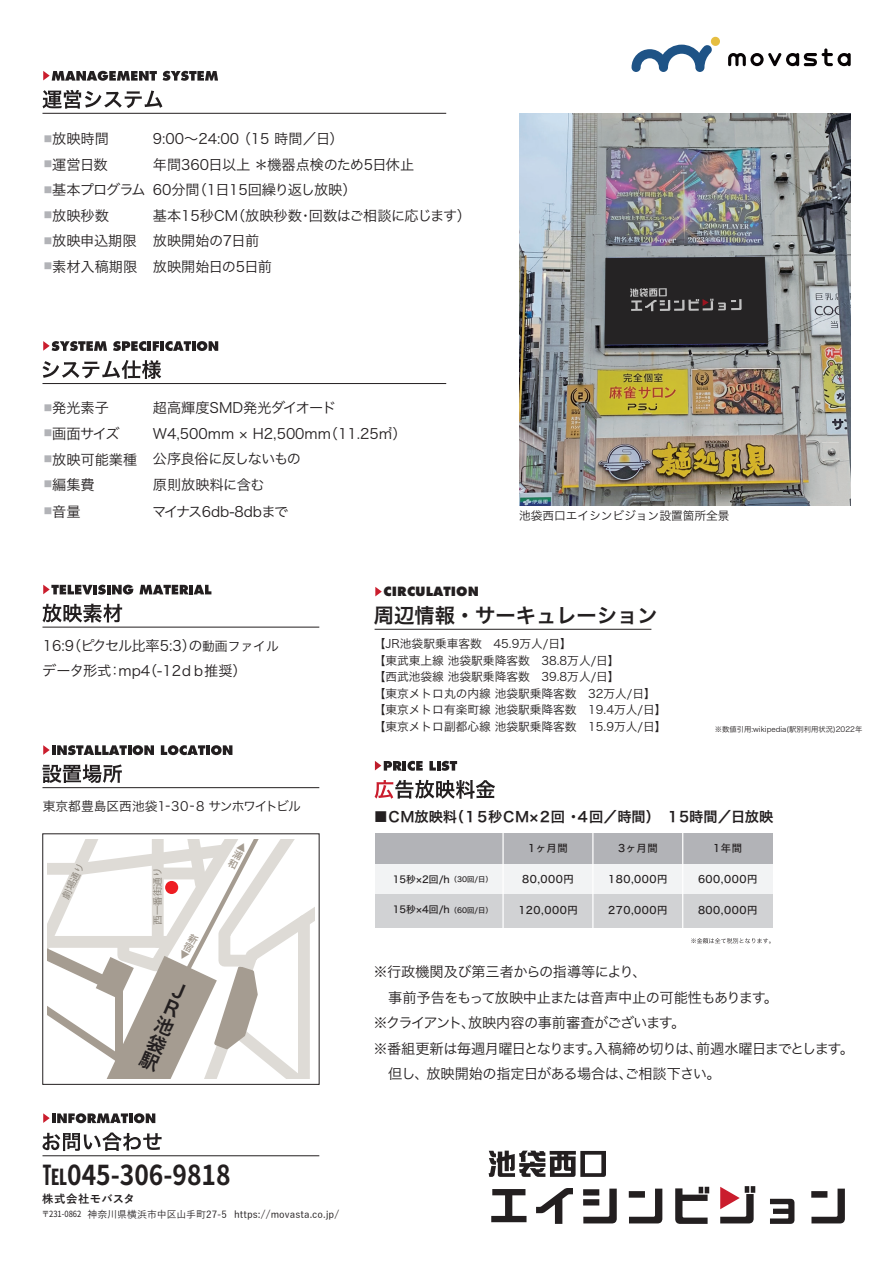
<style>
.page{position:relative;width:893px;height:1263px;background:#fff}
.page>*{position:absolute;margin:0;border:0;box-sizing:border-box;transform-origin:0 0}
.t1{font:700 27.45px "Noto Sans CJ Kjp";color:#231f20;scale:.9 1}
.t2{font:20.25px "Hira Kaku Pro W6";color:#231f20}
.t3{font:19.2px/19.2px "Hira Kaku Pro W6";color:#231f20;text-align:justify}
.t4{font:14.1px/25.5px "Hira Kaku Pro W3";letter-spacing:-.02em;color:#231f20}
.t5{font:14.1px/25.5px "Hira Kaku Pro W3";color:#231f20}
.t6{font:14.1px "Hira Kaku Pro W6";letter-spacing:-.045em;color:#231f20}
.t7{font:14.1px "Hira Kaku Pro W3";letter-spacing:-.05em;color:#231f20}
.t8{font:800 14.1px "Futura PT";color:#231f20}
.t9{font:14.1px "Hira Kaku Pro W3";letter-spacing:-.07em;color:#231f20}
.t10{font:12.75px "Hira Kaku Pro W3";color:#231f20}
.t11{font:11.7px/16.5px "Hira Kaku Pro W3";color:#231f20}
.t12{font:700 11.4px "Yu Go";letter-spacing:.035em;color:#231f20}
.t13{font:10.35px "Hira Kaku Pro N W5";letter-spacing:.05em;color:#231f20}
.t14{font:500 9.9px "Yu Go";letter-spacing:.01em;color:#231f20}
.t15{font:9.75px "Hira Kaku Pro N W5";color:#231f20}
.t16{font:9.6px "Koz Go Pr 6 N";color:#888177}
.t17{font:7.35px "Hira Kaku Pro W3";color:#231f20}
.s1{font-size:12.75px}
.s2{font-family:"Noto Sans CJ Kjp";font-weight:400;font-size:8.55px}
.s3{font-size:7.2px}
</style>
<div class="page">
<img style="left:519px;top:113px;width:332px;height:393px">
<svg style="left:605px;top:257px;width:163px;height:88px;background:#2d2b2c"></svg>
<svg style="left:42px;top:764px;width:80px;height:19px"></svg>
<svg style="left:43px;top:745px;width:7px;height:10px"></svg>
<hr style="left:52px;top:745px;width:4px;height:10px;background:#231f20">
<svg style="left:57px;top:745px;width:97px;height:10px"></svg>
<svg style="left:161px;top:745px;width:44px;height:10px"></svg>
<hr style="left:206px;top:745px;width:4px;height:10px;background:#231f20">
<svg style="left:211px;top:745px;width:21px;height:10px"></svg>
<hr style="left:42px;top:787px;width:277px;height:1px;background:#231f20">
<svg style="left:42px;top:604px;width:80px;height:18px"></svg>
<svg style="left:43px;top:585px;width:90px;height:10px"></svg>
<svg style="left:139px;top:585px;width:72px;height:9px"></svg>
<hr style="left:42px;top:627px;width:277px;height:1px;background:#231f20">
<svg style="left:42px;top:360px;width:119px;height:19px"></svg>
<svg style="left:43px;top:341px;width:64px;height:10px"></svg>
<svg style="left:113px;top:341px;width:46px;height:10px"></svg>
<hr style="left:160px;top:341px;width:4px;height:10px;background:#231f20">
<svg style="left:165px;top:341px;width:53px;height:10px"></svg>
<hr style="left:42px;top:383px;width:404px;height:1px;background:#231f20">
<svg style="left:42px;top:90px;width:120px;height:19px"></svg>
<svg style="left:43px;top:71px;width:114px;height:10px"></svg>
<svg style="left:163px;top:71px;width:55px;height:10px"></svg>
<hr style="left:42px;top:113px;width:404px;height:1px;background:#231f20">
<svg style="left:375px;top:780px;width:120px;height:19px"></svg>
<svg style="left:375px;top:761px;width:48px;height:10px"></svg>
<svg style="left:429px;top:761px;width:28px;height:10px"></svg>
<div style="left:375px;top:833px;width:398px;height:30px;background:#b2b3b7"></div>
<div style="left:375px;top:863px;width:398px;height:31px;background:#f2f3f4"></div>
<div style="left:375px;top:894px;width:398px;height:34px;background:#d1d2d4"></div>
<svg style="left:691px;top:938px;width:80px;height:5px"></svg>
<hr style="left:682px;top:833px;width:1px;height:95px;background:#fff">
<hr style="left:592px;top:833px;width:1px;height:95px;background:#fff">
<hr style="left:502px;top:833px;width:2px;height:95px;background:#fff">
<svg style="left:375px;top:587px;width:7px;height:9px"></svg>
<hr style="left:375px;top:629px;width:276px;height:1px;background:#231f20">
<svg style="left:42px;top:1132px;width:120px;height:19px"></svg>
<svg style="left:43px;top:1113px;width:7px;height:10px"></svg>
<hr style="left:52px;top:1113px;width:4px;height:10px;background:#231f20">
<svg style="left:57px;top:1113px;width:71px;height:10px"></svg>
<hr style="left:129px;top:1113px;width:4px;height:10px;background:#231f20">
<svg style="left:134px;top:1113px;width:21px;height:10px"></svg>
<hr style="left:42px;top:1155px;width:277px;height:1px;background:#231f20">
<svg style="left:728px;top:48px;width:123px;height:18px"></svg>
<svg style="left:631px;top:45px;width:81px;height:27px"></svg>
<div style="left:711px;top:37px;width:9px;height:9px;background:#e6be41;border-radius:50%"></div>
<svg style="left:489px;top:1150px;width:117px;height:27px"></svg>
<svg style="left:491px;top:1189px;width:35px;height:33px"></svg>
<svg style="left:536px;top:1188px;width:37px;height:36px"></svg>
<svg style="left:583px;top:1188px;width:34px;height:35px"></svg>
<svg style="left:629px;top:1188px;width:33px;height:35px"></svg>
<svg style="left:675px;top:1187px;width:34px;height:37px"></svg>
<svg style="left:770px;top:1199px;width:24px;height:25px"></svg>
<svg style="left:811px;top:1188px;width:34px;height:35px"></svg>
<svg style="left:720px;top:1186px;width:35px;height:37px"></svg>
<svg style="left:48px;top:839px;width:266px;height:240px"></svg>
<p class="t4" style="left:44px;top:125px;width:67px"><sup>■</sup>放映時間</p>
<p class="t4" style="left:44px;top:151px;width:65px"><sup>■</sup>運営日数</p>
<p class="t9" style="left:44px;top:178px;width:103px"><sup>■</sup>基本プログラム</p>
<p class="t4" style="left:44px;top:202px;width:67px"><sup>■</sup>放映秒数</p>
<p class="t4" style="left:44px;top:227px;width:94px"><sup>■</sup>放映申込期限</p>
<p class="t4" style="left:44px;top:253px;width:95px"><sup>■</sup>素材入稿期限</p>
<p class="t5" style="left:153px;top:125px;width:320px">9:00～24:00 （15 時間／日）<br>年間360日以上 ＊機器点検のため5日休止<br>60分間（1日15回繰り返し放映）<br>基本15秒CM（放映秒数・回数はご相談に応じます）放映開始の7日前<br>放映開始日の5日前</p>
<p class="t4" style="left:44px;top:394px;width:67px"><sup>■</sup>発光素子</p>
<p class="t4" style="left:44px;top:420px;width:77px"><sup>■</sup>画面サイズ</p>
<p class="t4" style="left:44px;top:445px;width:95px"><sup>■</sup>放映可能業種</p>
<p class="t4" style="left:44px;top:471px;width:53px"><sup>■</sup>編集費</p>
<p class="t5" style="left:153px;top:394px;width:255px">超高輝度SMD発光ダイオード<br>W4,500mm × H2,500mm（11.25㎡）公序良俗に反しないもの<br>原則放映料に含む</p>
<p class="t4" style="left:44px;top:497px;width:38px"><sup>■</sup>音量</p>
<p class="t7" style="left:152px;top:499px;width:138px">マイナス6db-8dbまで</p>
<p class="t8" style="left:383px;top:583px;width:97px">CIRCULATION</p>
<p class="t11" style="left:519px;top:507px;width:212px">池袋西口エイシンビジョン設置箇所全景</p>
<p class="t4" style="left:42px;top:631px;width:238px">16:9（ピクセル比率5:3）の<span class="s1">動画ファイル</span>データ形式：mp4（-12ｄｂ推奨）</p>
<p class="t10" style="left:43px;top:795px;width:260px">東京都豊島区西池袋1‐30‐8 サンホワイトビル</p>
<p class="t16" style="left:60px;top:896px;width:40px;rotate:-65deg">劇場通り</p>
<p class="t16" style="left:152px;top:925px;width:59px;rotate:-90deg">西一番街通り</p>
<h3 class="t3" style="left:175px;top:977px;width:11px;rotate:23deg">ＪＲ池袋駅</h3>
<h1 class="t1" style="left:42px;top:1159px;width:211px">℡045-306-9818</h1>
<p class="t12" style="left:42px;top:1192px;width:94px">株式会社モバスタ</p>
<p class="t14" style="left:42px;top:1205px;width:299px"><span class="s2">〒231-0862</span> 神奈川県横浜市中区山手町27-5 https://movasta.co.jp/</p>
<h2 class="t2" style="left:374px;top:597px;width:285px">周辺情報・サーキュレーション</h2>
<p class="t11" style="left:374px;top:635px;width:294px">【JR池袋駅乗車客数　45.9万人/日】<br>【東武東上線 池袋駅乗降客数　38.8万人/日】<br>【西武池袋線 池袋駅乗降客数　39.8万人/日】<br>【東京メトロ丸の内線 池袋駅乗降客数　32万人/日】【東京メトロ有楽町線 池袋駅乗降客数　19.4万人/日】【東京メトロ副都心線 池袋駅乗降客数　15.9万人/日】</p>
<p class="t17" style="left:715px;top:722px;width:149px">※数値引用:wikipedia(駅別利用状況)2022年</p>
<p class="t6" style="left:374px;top:803px;width:401px">■ＣＭ放映料（１５秒ＣＭ×２回 ・４回／時間）　１5時間／日放映</p>
<p class="t13" style="left:528px;top:839px;width:41px">1ヶ月間</p>
<p class="t13" style="left:522px;top:870px;width:53px">80,000円</p>
<p class="t13" style="left:518px;top:901px;width:61px">120,000円</p>
<p class="t13" style="left:713px;top:839px;width:30px">1年間</p>
<p class="t13" style="left:698px;top:870px;width:61px">600,000円</p>
<p class="t13" style="left:698px;top:901px;width:61px">800,000円</p>
<p class="t13" style="left:618px;top:839px;width:41px">3ヶ月間</p>
<p class="t13" style="left:608px;top:870px;width:61px">180,000円</p>
<p class="t13" style="left:608px;top:901px;width:61px">270,000円</p>
<p class="t15" style="left:393px;top:870px;width:101px">15秒×2回/h<span class="s3">（30回/日）</span></p>
<p class="t15" style="left:393px;top:901px;width:101px">15秒×4回/h<span class="s3">（60回/日）</span></p>
<p class="t4" style="left:373px;top:958px;width:482px">※行政機関及び第三者からの指導等により、<br>　事前予告をもって放映中止または音声中止の可能性もあります。<br>※クライアント、放映内容の事前審査がございます。<br>※番組更新は毎週月曜日となります。入稿締め切りは、前週水曜日までとします。　但し、放映開始の指定日がある場合は、ご相談下さい。</p>
</div>
